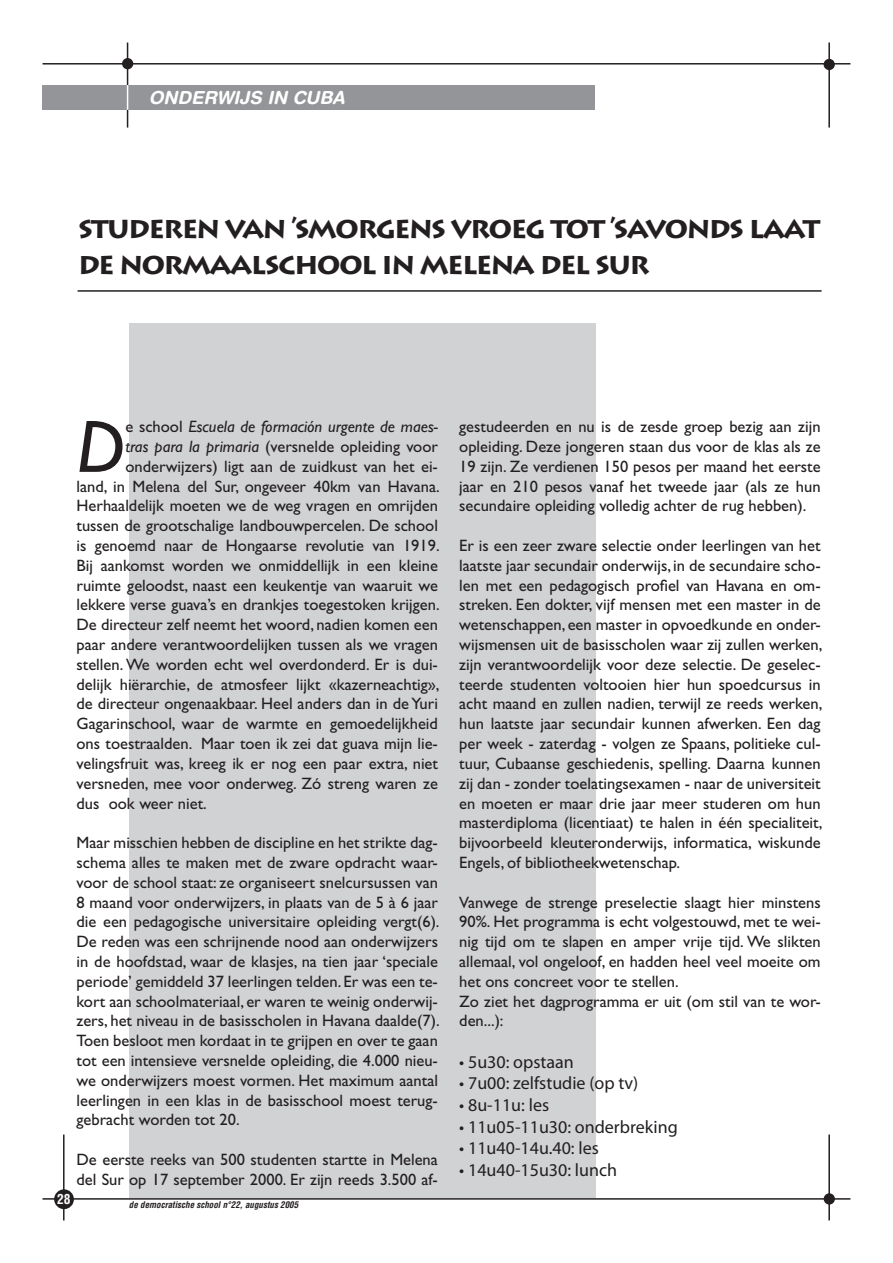
<style>
.page{position:relative;width:893px;height:1263px;background:#fff}
.page>*{position:absolute;margin:0;border:0;box-sizing:border-box;transform-origin:0 0}
.t1{font:italic 74.55px "Gill Sans Std";color:#231f20}
.t2{font:700 30px/36px "Lithos Pro";letter-spacing:-.055em;color:#231f20}
.t3{font:18px "Times";color:#231f20}
.t4{font:italic 700 18px "Helvetica Rounded LT Std";color:#fff}
.t5{font:16.5px/19.8px "Gill Sans Std";color:#231f20;text-align:justify}
.t6{font:italic 16.5px "Gill Sans Std";color:#231f20}
.t7{font:700 condensed 13.5px "Helvetica LT Std";color:#fff}
.t8{font:italic 700 condensed 9px "Helvetica LT Std";color:#231f20}
.s1{font-style:normal}
.s2{font-style:italic}
</style>
<div class="page">
<div style="left:129px;top:323px;width:466px;height:875px;background:#d1d2d4"></div>
<div style="left:43px;top:85px;width:552px;height:25px;background:#939598"></div>
<hr style="left:43px;top:63px;width:807px;height:2px;background:#231f20">
<hr style="left:127px;top:43px;width:1px;height:42px;background:#231f20">
<hr style="left:828px;top:43px;width:2px;height:85px;background:#231f20">
<hr style="left:43px;top:1198px;width:807px;height:2px;background:#231f20">
<hr style="left:63px;top:1134px;width:2px;height:86px;background:#231f20">
<hr style="left:828px;top:1134px;width:2px;height:86px;background:#231f20">
<div style="left:54px;top:1189px;width:20px;height:20px;background:#231f20;border-radius:50%"></div>
<div style="left:824px;top:1193px;width:11px;height:11px;background:#231f20;border-radius:50%"></div>
<div style="left:122px;top:58px;width:11px;height:11px;background:#231f20;border-radius:50%"></div>
<div style="left:824px;top:59px;width:11px;height:11px;background:#231f20;border-radius:50%"></div>
<svg style="left:127px;top:85px;width:1px;height:43px"></svg>
<hr style="left:78px;top:290px;width:744px;height:2px;background:#231f20">
<p class="t4" style="left:149px;top:87px;width:197px">ONDERWIJS IN CUBA</p>
<h2 class="t2" style="left:78px;top:210px;width:744px">STUDEREN VAN ’SMORGENS VROEG TOT ’SAVONDS LAAT<br>DE NORMAALSCHOOL IN MELENA DEL SUR</h2>
<h1 class="t1" style="left:77px;top:404px;width:50px">D</h1>
<p class="t6" style="left:125px;top:417px;width:314px"><span class="s1">e school</span> Escuela de formación urgente de maes-</p>
<p class="t5" style="left:125px;top:437px;width:314px"><span class="s2">tras para la primaria</span> (versnelde opleiding voor</p>
<p class="t5" style="left:125px;top:456px;width:314px">onderwijzers) ligt aan de zuidkust van het ei-</p>
<p class="t5" style="left:77px;top:476px;width:365px">land, in Melena del Sur, ongeveer 40km van Havana.</p>
<p class="t5" style="left:77px;top:496px;width:363px">Herhaaldelijk moeten we de weg vragen en omrijden</p>
<p class="t5" style="left:77px;top:516px;width:363px">tussen de grootschalige landbouwpercelen. De school</p>
<p class="t5" style="left:77px;top:536px;width:365px">is genoemd naar de Hongaarse revolutie van 1919.</p>
<p class="t5" style="left:77px;top:555px;width:363px">Bij aankomst worden we onmiddellijk in een kleine</p>
<p class="t5" style="left:77px;top:575px;width:363px">ruimte geloodst, naast een keukentje van waaruit we</p>
<p class="t5" style="left:77px;top:595px;width:365px">lekkere verse guava’s en drankjes toegestoken krijgen.</p>
<p class="t5" style="left:77px;top:615px;width:363px">De directeur zelf neemt het woord, nadien komen een</p>
<p class="t5" style="left:77px;top:635px;width:363px">paar andere verantwoordelijken tussen als we vragen</p>
<p class="t5" style="left:77px;top:654px;width:363px">stellen. We worden echt wel overdonderd. Er is dui-</p>
<p class="t5" style="left:77px;top:674px;width:365px">delijk hiërarchie, de atmosfeer lijkt «kazerneachtig»,</p>
<p class="t5" style="left:77px;top:694px;width:363px">de directeur ongenaakbaar. Heel anders dan in de Yuri</p>
<p class="t5" style="left:77px;top:714px;width:363px">Gagarinschool, waar de warmte en gemoedelijkheid</p>
<p class="t5" style="left:77px;top:734px;width:363px">ons toestraalden. Maar toen ik zei dat guava mijn lie-</p>
<p class="t5" style="left:77px;top:753px;width:363px">velingsfruit was, kreeg ik er nog een paar extra, niet</p>
<p class="t5" style="left:77px;top:773px;width:363px">versneden, mee voor onderweg. Zó streng waren ze</p>
<p class="t5" style="left:77px;top:793px;width:132px">dus ook weer niet.</p>
<p class="t5" style="left:77px;top:833px;width:365px">Maar misschien hebben de discipline en het strikte dag&shy;schema alles te maken met de zware opdracht waar&shy;voor de school staat: ze organiseert snelcursussen van 8 maand voor onderwijzers, in plaats van de 5 à 6 jaar die een pedagogische universitaire opleiding vergt(6).<br>De reden was een schrijnende nood aan onderwijzers in de hoofdstad, waar de klasjes, na tien jaar ‘speciale periode’ gemiddeld 37 leerlingen telden. Er was een te&shy;kort aan schoolmateriaal, er waren te weinig onderwij&shy;zers, het niveau in de basisscholen in Havana daalde(7).<br>Toen besloot men kordaat in te grijpen en over te gaan tot een intensieve versnelde opleiding, die 4.000 nieu&shy;we onderwijzers moest vormen. Het maximum aantal leerlingen in een klas in de basisschool moest terug&shy;gebracht worden tot 20.</p>
<p class="t5" style="left:77px;top:1149px;width:363px">De eerste reeks van 500 studenten startte in Melena del Sur op 17 september 2000. Er zijn reeds 3.500 af-</p>
<p class="t7" style="left:57px;top:1190px;width:15px">28</p>
<p class="t8" style="left:129px;top:1199px;width:171px">de democratische school n°22, augustus 2005</p>
<p class="t5" style="left:459px;top:417px;width:363px">gestudeerden en nu is de zesde groep bezig aan zijn opleiding. Deze jongeren staan dus voor de klas als ze 19 zijn. Ze verdienen 150 pesos per maand het eerste jaar en 210 pesos vanaf het tweede jaar (als ze hun secundaire opleiding volledig achter de rug hebben).</p>
<p class="t5" style="left:459px;top:536px;width:365px">Er is een zeer zware selectie onder leerlingen van het laatste jaar secundair onderwijs, in de secundaire scho&shy;len met een pedagogisch profiel van Havana en om&shy;streken. Een dokter, vijf mensen met een master in de wetenschappen, een master in opvoedkunde en onder&shy;wijsmensen uit de basisscholen waar zij zullen werken, zijn verantwoordelijk voor deze selectie. De geselec&shy;teerde studenten voltooien hier hun spoedcursus in acht maand en zullen nadien, terwijl ze reeds werken, hun laatste jaar secundair kunnen afwerken. Een dag per week - zaterdag - volgen ze Spaans, politieke cul&shy;tuur, Cubaanse geschiedenis, spelling. Daarna kunnen zij dan - zonder toelatingsexamen - naar de universiteit en moeten er maar drie jaar meer studeren om hun masterdiploma (licentiaat) te halen in één specialiteit, bijvoorbeeld kleuteronderwijs, informatica, wiskunde Engels, of bibliotheekwetenschap.</p>
<p class="t5" style="left:459px;top:892px;width:363px;text-align:left">Vanwege de strenge preselectie slaagt hier minstens 90%. Het programma is echt volgestouwd, met te wei&shy;nig tijd om te slapen en amper vrije tijd. We slikten allemaal, vol ongeloof, en hadden heel veel moeite om het ons concreet voor te stellen.<br>Zo ziet het dagprogramma er uit (om stil van te wor&shy;den...):</p>
<p class="t3" style="left:459px;top:1052px;width:116px">• 5u30: opstaan</p>
<p class="t3" style="left:459px;top:1073px;width:181px">• 7u00: zelfstudie (op tv)</p>
<p class="t3" style="left:459px;top:1095px;width:91px">• 8u-11u: les</p>
<p class="t3" style="left:459px;top:1117px;width:220px">• 11u05-11u30: onderbreking</p>
<p class="t3" style="left:459px;top:1138px;width:141px">• 11u40-14u.40: les</p>
<p class="t3" style="left:459px;top:1160px;width:159px">• 14u40-15u30: lunch</p>
</div>
